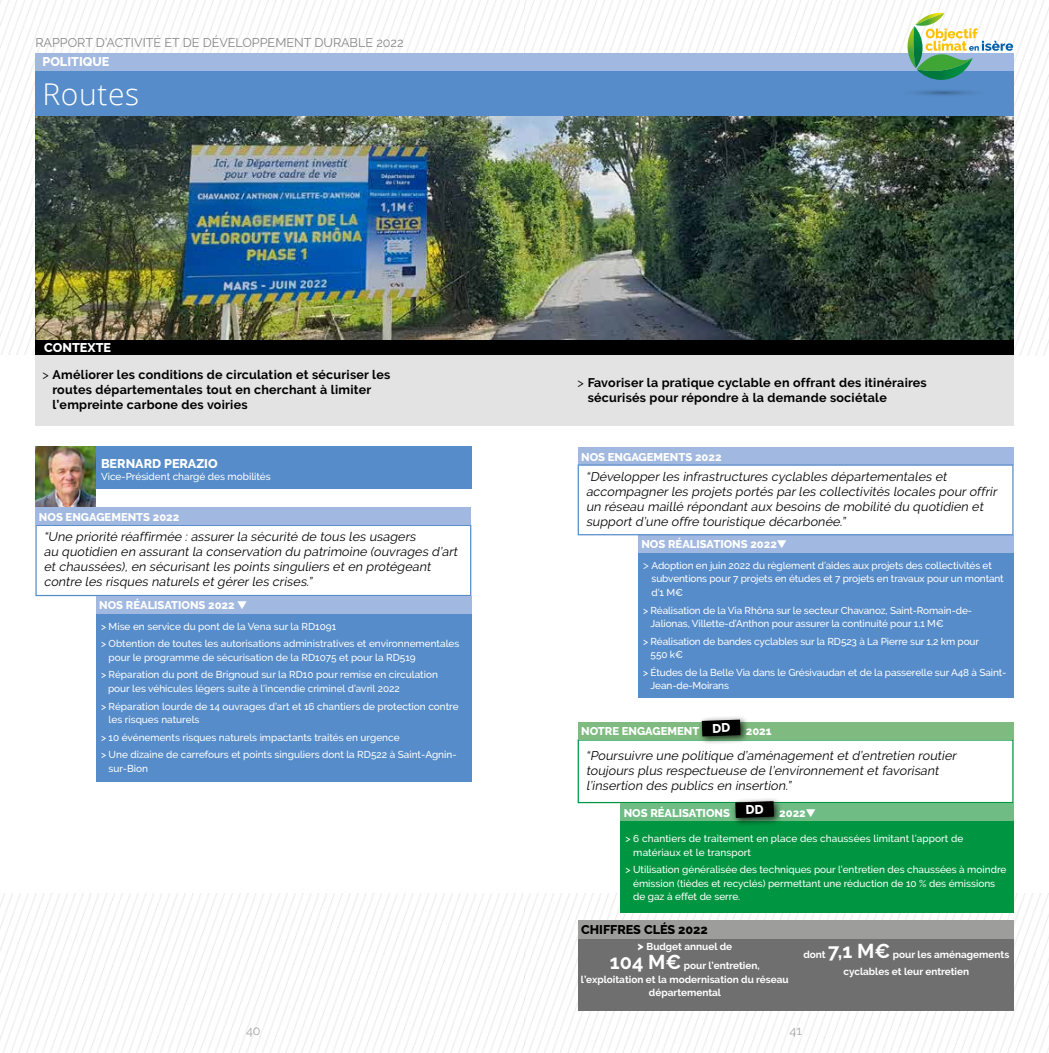
<style>
.page{position:relative;width:1049px;height:1053px;background:#fff}
.page>*{position:absolute;margin:0;border:0;box-sizing:border-box;transform-origin:0 0}
.t1{font:300 30px "Open Sans";letter-spacing:.02em;color:#fff}
.t2{font:12.62px "Raleway";color:#878787}
.t3{font:800 12.62px "Raleway";color:#fff}
.t4{font:800 12.62px "Raleway";color:#000}
.t5{font:italic 12.5px/15px "Raleway";letter-spacing:.01em;color:#000}
.t6{font:700 12.5px/15px "Raleway";letter-spacing:.02em;color:#000}
.t7{font:800 11.25px "Raleway";color:#fff}
.t8{font:500 10px/13.8px "Raleway";color:#fff}
.t9{font:700 10px/18.8px "Raleway";color:#fff;text-align:center}
.s1{font-weight:400}
.s2{font-weight:400;font-size:11.25px}
.s3{font-weight:800;font-size:11.88px}
.s4{font-size:20px}
</style>
<div class="page">
<img style="left:0;top:893px;width:1049px;height:159px">
<img style="left:0;top:0;width:1049px;height:355px">
<img style="left:35px;top:446px;width:61px;height:61px">
<div style="left:96px;top:446px;width:375px;height:43px;background:#568cc9"></div>
<div style="left:35px;top:524px;width:436px;height:72px;border:1px solid #568cc9"></div>
<div style="left:96px;top:614px;width:375px;height:168px;background:#568cc9"></div>
<div style="left:35px;top:507px;width:436px;height:17px;background:#a1b8e0"></div>
<div style="left:578px;top:446px;width:435px;height:18px;background:#a1b8e0"></div>
<div style="left:96px;top:596px;width:375px;height:18px;background:#a1b8e0"></div>
<div style="left:638px;top:553px;width:375px;height:145px;background:#568cc9"></div>
<div style="left:638px;top:535px;width:375px;height:18px;background:#a1b8e0"></div>
<div style="left:578px;top:920px;width:435px;height:18px;background:#9d9d9c"></div>
<div style="left:578px;top:938px;width:435px;height:72px;background:#706f6f"></div>
<div style="left:35px;top:53px;width:978px;height:18px;background:#a1b8e0"></div>
<div style="left:35px;top:71px;width:978px;height:45px;background:#568cc9"></div>
<div style="left:35px;top:355px;width:978px;height:70px;background:#e3e3e3"></div>
<img style="left:35px;top:116px;width:978px;height:224px">
<div style="left:578px;top:464px;width:435px;height:71px;border:1px solid #568cc9"></div>
<div style="left:578px;top:739px;width:435px;height:64px;border:1px solid #009641"></div>
<div style="left:620px;top:820px;width:393px;height:92px;background:#009641"></div>
<div style="left:578px;top:721px;width:435px;height:18px;background:#7fbb80"></div>
<div style="left:698px;top:715px;width:52px;height:30px;background:#000;opacity:.75"></div>
<div style="left:620px;top:803px;width:393px;height:17px;background:#6fbc85"></div>
<div style="left:731px;top:797px;width:52px;height:29px;background:#000;opacity:.75"></div>
<svg style="left:907px;top:13px;width:106px;height:67px"></svg>
<svg style="left:1013px;top:85px;width:11px;height:14px"></svg>
<div style="left:35px;top:340px;width:978px;height:15px;background:#000"></div>
<svg style="left:702px;top:719px;width:38px;height:17px"></svg>
<svg style="left:735px;top:801px;width:39px;height:16px"></svg>
<p class="t2" style="left:35px;top:36px;width:370px">RAPPORT D’ACTIVITÉ ET DE DÉVELOPPEMENT DURABLE 2022</p>
<h1 class="t1" style="left:49px;top:73px;width:155px">Autonomie</h1>
<p class="t3" style="left:43px;top:55px;width:68px">POLITIQUE</p>
<h1 class="t1" style="left:43px;top:73px;width:98px">Routes</h1>
<p class="t3" style="left:44px;top:341px;width:68px">CONTEXTE</p>
<p class="t6" style="left:53px;top:367px;width:339px;text-indent:-10px"><span class="s1">&gt;</span> Améliorer les conditions de circulation et sécuriser les routes départementales tout en cherchant à limiter l’empreinte carbone des voiries</p>
<p class="t6" style="left:588px;top:375px;width:341px;text-indent:-10px"><span class="s1">&gt;</span> Favoriser la pratique cyclable en offrant des itinéraires sécurisés pour répondre à la demande sociétale</p>
<p class="t3" style="left:101px;top:456px;width:118px">BERNARD PERAZIO</p>
<p class="t8" style="left:101px;top:469px;width:171px">Vice-Président chargé des mobilités</p>
<p class="t7" style="left:39px;top:510px;width:142px">NOS ENGAGEMENTS 2022</p>
<p class="t5" style="left:44px;top:529px;width:418px">“Une priorité réaffirmée : assurer la sécurité de tous les usagers<br>au quotidien en assurant la conservation du patrimoine (ouvrages d’art et chaussées), en sécurisant les points singuliers et en protégeant contre les risques naturels et gérer les crises.”</p>
<p class="t8" style="left:101px;top:618px;width:360px;line-height:17.2px">&gt; Mise en service du pont de la Vena sur la RD1091<br>&gt; Obtention de toutes les autorisations administratives et environnementales</p>
<p class="t8" style="left:101px;top:649px;width:338px;line-height:17.2px;text-indent:8px">pour le programme de sécurisation de la RD1075 et pour la RD519<br>&gt; Réparation du pont de Brignoud sur la RD10 pour remise en circulation</p>
<p class="t8" style="left:101px;top:680px;width:359px;line-height:17.2px;text-indent:7px">pour les véhicules légers suite à l’incendie criminel d’avril 2022<br>&gt; Réparation lourde de 14 ouvrages d’art et 16 chantiers de protection contre</p>
<p class="t8" style="left:101px;top:711px;width:357px;line-height:17.2px;text-indent:8px">les risques naturels<br>&gt; 10 événements risques naturels impactants traités en urgence<br>&gt; Une dizaine de carrefours et points singuliers dont la RD522 à Saint-Agnin-</p>
<p class="t8" style="left:109px;top:761px;width:41px">sur-Bion</p>
<p class="t7" style="left:99px;top:598px;width:150px">NOS RÉALISATIONS 2022 ▼</p>
<p class="t7" style="left:581px;top:450px;width:142px">NOS ENGAGEMENTS 2022</p>
<p class="t5" style="left:586px;top:469px;width:415px">“Développer les infrastructures cyclables départementales et accompagner les projets portés par les collectivités locales pour offrir un réseau maillé répondant aux besoins de mobilité du quotidien et support d’une offre touristique décarbonée.”</p>
<p class="t7" style="left:641px;top:538px;width:147px">NOS RÉALISATIONS 2022▼</p>
<p class="t8" style="left:651px;top:558px;width:354px;text-indent:-8px"><span class="s2">&gt;</span> Adoption en juin 2022 du règlement d’aides aux projets des collectivités et subventions pour 7 projets en études et 7 projets en travaux pour un montant d’1 M€</p>
<p class="t8" style="left:651px;top:603px;width:323px;text-indent:-7px">&gt; Réalisation de la Via Rhôna sur le secteur Chavanoz, Saint-Romain-de-<br>Jalionas, Villette-d’Anthon pour assurer la continuité pour 1,1 M€</p>
<p class="t8" style="left:651px;top:634px;width:330px;text-indent:-7px">&gt; Réalisation de bandes cyclables sur la RD523 à La Pierre sur 1,2 km pour<br>550 k€</p>
<p class="t8" style="left:651px;top:665px;width:357px;text-indent:-7px">&gt; Études de la Belle Via dans le Grésivaudan et de la passerelle sur A48 à Saint-<br>Jean-de-Moirans</p>
<p class="t7" style="left:581px;top:724px;width:120px">NOTRE ENGAGEMENT</p>
<p class="t7" style="left:746px;top:724px;width:27px">2021</p>
<p class="t5" style="left:586px;top:747px;width:374px">“Poursuivre une politique d’aménagement et d’entretien routier toujours plus respectueuse de l’environnement et favorisant l’insertion des publics en insertion.”</p>
<p class="t7" style="left:624px;top:806px;width:108px">NOS RÉALISATIONS</p>
<p class="t7" style="left:779px;top:806px;width:38px">2022▼</p>
<p class="t8" style="left:633px;top:831px;width:332px;text-indent:-8px">&gt; 6 chantiers de traitement en place des chaussées limitant l’apport de matériaux et le transport</p>
<p class="t8" style="left:633px;top:862px;width:375px;text-indent:-8px">&gt; Utilisation généralisée des techniques pour l’entretien des chaussées à moindre émission (tièdes et recyclés) permettant une réduction de 10 % des émissions de gaz à effet de serre.</p>
<p class="t4" style="left:581px;top:922px;width:128px">CHIFFRES CLÉS 2022</p>
<p class="t9" style="left:610px;top:937px;width:152px"><span class="s3">&gt;</span> Budget annuel de<br><span class="s4">104 M€</span> pour l’entretien,</p>
<p class="t9" style="left:581px;top:972px;width:209px;line-height:13.8px">l’exploitation et la modernisation du réseau départemental</p>
<p class="t9" style="left:803px;top:945px;width:207px;line-height:17.5px">dont <span class="s4">7,1 M€</span> pour les aménagements cyclables et leur entretien</p>
<p class="t2" style="left:246px;top:1022px;width:16px">40</p>
<p class="t2" style="left:789px;top:1022px;width:14px">41</p>
</div>
